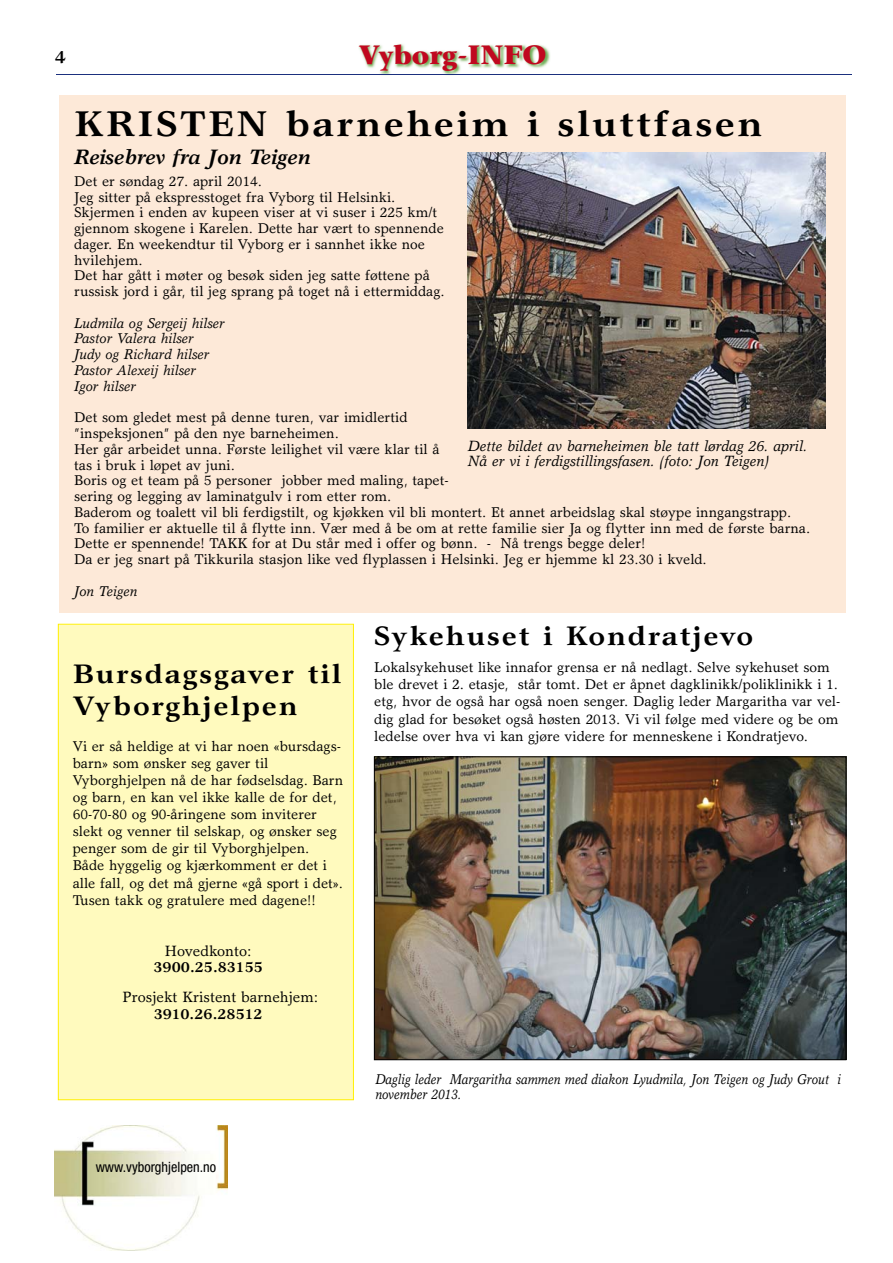
<style>
.page{position:relative;width:893px;height:1263px;background:#fff}
.page>*{position:absolute;margin:0;border:0;box-sizing:border-box;transform-origin:0 0}
.t1{font:700 36px "Garth Graphic";letter-spacing:.06em;color:#000;scale:1.05 1}
.t2{font:700 27px/32.4px "Garth Graphic";letter-spacing:.06em;color:#000;scale:1.05 1}
.t3{font:900 27px "Garth Graphic";letter-spacing:-.01em;color:#c0081f}
.t4{font:italic 700 21px "Garth Graphic";color:#000}
.t5{font:700 18px "Garth Graphic";color:#000}
.t6{font:italic 15px/15px "Garth Graphic";color:#000}
.t7{font:15px "Garth Graphic";color:#000}
.t8{font:700 15px "Garth Graphic";color:#000}
.t9{font:14.25px/15.8px "Garth Graphic";color:#000}
.t10{font:italic 14.25px/15.8px "Garth Graphic";color:#000}
.t11{font:italic 14.25px/15px "Garth Graphic";color:#000;scale:.9 1}
.t12{font:condensed 14.25px "Helvetica Neue";color:#000}
</style>
<div class="page">
<img style="left:359px;top:44px;width:191px;height:31px">
<hr style="left:57px;top:75px;width:795px;height:1px;background:#1b307e">
<div style="left:60px;top:96px;width:786px;height:517px;background:#fde9d8"></div>
<img style="left:376px;top:759px;width:468px;height:299px">
<div style="left:374px;top:757px;width:472px;height:303px;border:1px solid #000"></div>
<img style="left:468px;top:153px;width:358px;height:275px">
<div style="left:59px;top:625px;width:294px;height:474px;background:#fffabe"></div>
<div style="left:58px;top:624px;width:296px;height:476px;border:1px solid #fff000"></div>
<img style="left:55px;top:1126px;width:173px;height:124px">
<p class="t5" style="left:55px;top:50px;width:12px">4</p>
<h2 class="t3" style="left:359px;top:44px;width:189px">Vyborg-INFO</h2>
<h1 class="t1" style="left:74px;top:111px;width:657px">KRISTEN barneheim i sluttfasen</h1>
<h3 class="t4" style="left:74px;top:149px;width:238px">Reisebrev fra Jon Teigen</h3>
<p class="t9" style="left:74px;top:175px;width:372px">Det er søndag 27. april 2014.<br>Jeg sitter på ekspresstoget fra Vyborg til Helsinki.<br>Skjermen i enden av kupeen viser at vi suser i 225 km/t gjennom skogene i Karelen. Dette har vært to spennende dager. En weekendtur til Vyborg er i sannhet ikke noe hvilehjem.<br>Det har gått i møter og besøk siden jeg satte føttene på russisk jord i går, til jeg sprang på toget nå i ettermiddag.</p>
<p class="t10" style="left:74px;top:316px;width:152px">Ludmila og Sergeij hilser<br>Pastor Valera hilser<br>Judy og Richard hilser<br>Pastor Alexeij hilser<br>Igor hilser</p>
<p class="t9" style="left:74px;top:411px;width:737px">Det som gledet mest på denne turen, var imidlertid<br>”inspeksjonen” på den nye barneheimen.<br>Her går arbeidet unna. Første leilighet vil være klar til å<br>tas i bruk i løpet av juni.<br>Boris og et team på 5 personer jobber med maling, tapet-<br>sering og legging av laminatgulv i rom etter rom.<br>Baderom og toalett vil bli ferdigstilt, og kjøkken vil bli montert. Et annet arbeidslag skal støype inngangstrapp.<br>To familier er aktuelle til å flytte inn. Vær med å be om at rette familie sier Ja og flytter inn med de første barna.<br>Dette er spennende! TAKK for at Du står med i offer og bønn. - Nå trengs begge deler!<br>Da er jeg snart på Tikkurila stasjon like ved flyplassen i Helsinki. Jeg er hjemme kl 23.30 i kveld.</p>
<p class="t10" style="left:74px;top:584px;width:65px">Jon Teigen</p>
<h2 class="t2" style="left:374px;top:622px;width:362px">Sykehuset i Kondratjevo</h2>
<p class="t9" style="left:374px;top:660px;width:467px;line-height:17.1px">Lokalsykehuset like innafor grensa er nå nedlagt. Selve sykehuset som ble drevet i 2. etasje, står tomt. Det er åpnet dagklinikk/poliklinikk i 1. etg, hvor de også har også noen senger. Daglig leder Margaritha var vel&shy;dig glad for besøket også høsten 2013. Vi vil følge med videre og be om ledelse over hva vi kan gjøre videre for menneskene i Kondratjevo.</p>
<p class="t6" style="left:468px;top:439px;width:341px">Dette bildet av barneheimen ble tatt lørdag 26. april.<br>Nå er vi i ferdigstillingsfasen. (foto: Jon Teigen)</p>
<h2 class="t2" style="left:73px;top:660px;width:257px">Bursdagsgaver til<br>Vyborghjelpen</h2>
<p class="t9" style="left:73px;top:739px;width:272px;line-height:17.1px">Vi er så heldige at vi har noen «bursdags&shy;barn» som ønsker seg gaver til Vyborghjelpen nå de har fødselsdag. Barn og barn, en kan vel ikke kalle de for det, 60-70-80 og 90-åringene som inviterer slekt og venner til selskap, og ønsker seg penger som de gir til Vyborghjelpen.<br>Både hyggelig og kjærkomment er det i alle fall, og det må gjerne «gå sport i det».<br>Tusen takk og gratulere med dagene!!</p>
<p class="t7" style="left:165px;top:945px;width:88px">Hovedkonto:</p>
<p class="t8" style="left:153px;top:961px;width:111px">3900.25.83155</p>
<p class="t7" style="left:123px;top:991px;width:197px">Prosjekt Kristent barnehjem:</p>
<p class="t8" style="left:154px;top:1008px;width:110px">3910.26.28512</p>
<p class="t12" style="left:96px;top:1162px;width:122px">www.vyborghjelpen.no</p>
<p class="t11" style="left:375px;top:1073px;width:519px">Daglig leder Margaritha sammen med diakon Lyudmila, Jon Teigen og Judy Grout i november 2013.</p>
</div>
